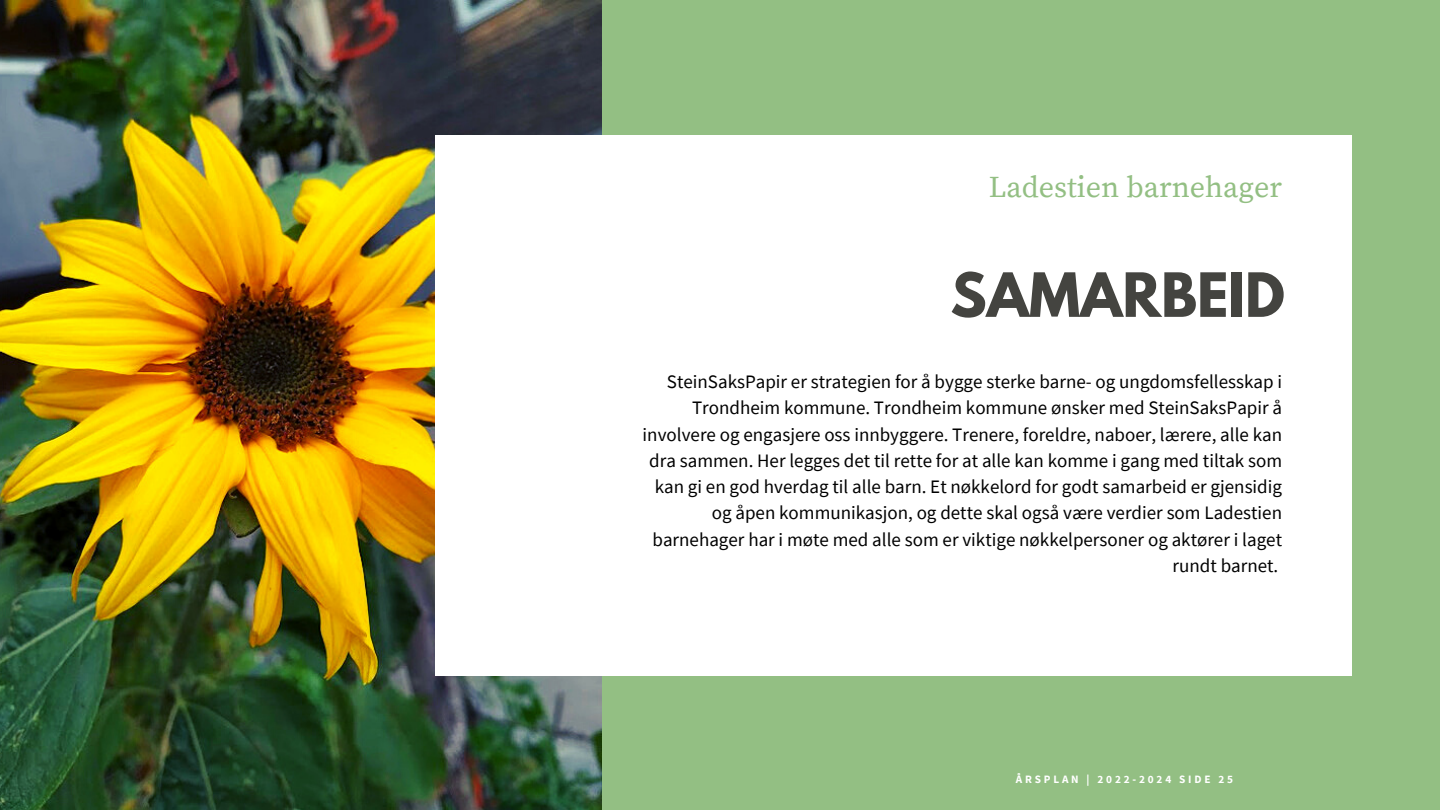
<style>
.page{position:relative;width:1440px;height:810px;background:#93bf83}
.page>*{position:absolute;margin:0;border:0;box-sizing:border-box;transform-origin:0 0}
.t1{font:700 54px "League Spartan";color:#444440}
.t2{font:30px "Source Serif Pro";color:#93bf83}
.t3{font:19px/26.2px "Source Sans Pro";color:#000;text-align:right}
.t4{font:700 11.2px "Source Sans Pro";letter-spacing:.25em;color:#fff}
</style>
<div class="page">
<img style="left:0;top:0;width:602px;height:810px">
<div style="left:435px;top:135px;width:917px;height:540px;background:#fff"></div>
<h2 class="t2" style="left:989px;top:169px;width:295px">Ladestien barnehager</h2>
<h1 class="t1" style="left:950px;top:268px;width:336px">SAMARBEID</h1>
<p class="t3" style="left:643px;top:368px;width:641px">SteinSaksPapir er strategien for å bygge sterke barne- og ungdomsfellesskap i Trondheim kommune. Trondheim kommune ønsker med SteinSaksPapir å involvere og engasjere oss innbyggere. Trenere, foreldre, naboer, lærere, alle kan dra sammen. Her legges det til rette for at alle kan komme i gang med tiltak som kan gi en god hverdag til alle barn. Et nøkkelord for godt samarbeid er gjensidig og åpen kommunikasjon, og dette skal også være verdier som Ladestien barnehager har i møte med alle som er viktige nøkkelpersoner og aktører i laget rundt barnet.</p>
<p class="t4" style="left:1016px;top:772px;width:219px">ÅRSPLAN | 2022-2024 SIDE 25</p>
</div>
